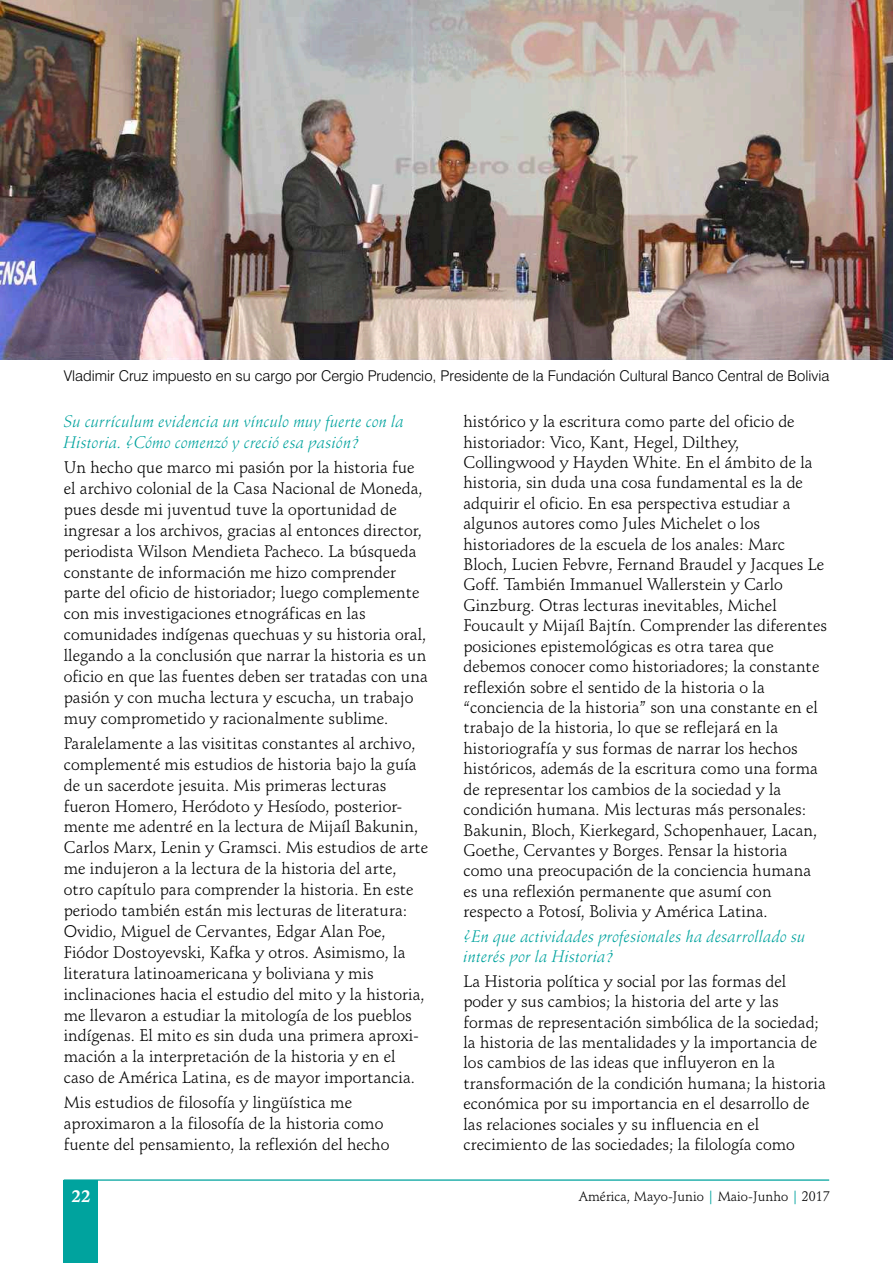
<style>
.page{position:relative;width:893px;height:1263px;background:#fff}
.page>*{position:absolute;margin:0;border:0;box-sizing:border-box;transform-origin:0 0}
.t1{font:16.5px/20.4px "Schneidler BT";color:#000}
.t2{font:italic 16.5px/21px "Schneidler BT";color:#00a39e}
.t3{font:700 16.5px "Schneidler BT";color:#fff}
.t4{font:300 14.85px "Swiss 721 BT";color:#000}
.t5{font:13.5px "Schneidler BT";color:#000}
.s1{color:#00a39e}
</style>
<div class="page">
<div style="left:64px;top:1180px;width:34px;height:83px;background:#00a39e"></div>
<hr style="left:64px;top:1179px;width:765px;height:2px;background:#00a39e">
<img style="left:0;top:0;width:893px;height:359px">
<p class="t4" style="left:64px;top:370px;width:767px">Vladimir Cruz impuesto en su cargo por Cergio Prudencio, Presidente de la Fundación Cultural Banco Central de Bolivia</p>
<p class="t2" style="left:64px;top:412px;width:342px">Su currículum evidencia un vínculo muy fuerte con la<br>Historia. ?Cómo comenzó y creció esa pasión¿</p>
<p class="t1" style="left:64px;top:458px;width:366px;line-height:20.9px">Un hecho que marco mi pasión por la historia fue el archivo colonial de la Casa Nacional de Moneda, pues desde mi juventud tuve la oportunidad de ingresar a los archivos, gracias al entonces director, periodista Wilson Mendieta Pacheco. La búsqueda constante de información me hizo comprender parte del oficio de historiador; luego complemente con mis investigaciones etnográficas en las comunidades indígenas quechuas y su historia oral, llegando a la conclusión que narrar la historia es un oficio en que las fuentes deben ser tratadas con una pasión y con mucha lectura y escucha, un trabajo muy comprometido y racionalmente sublime.</p>
<p class="t1" style="left:64px;top:734px;width:366px;line-height:20.9px">Paralelamente a las visititas constantes al archivo, complementé mis estudios de historia bajo la guía de un sacerdote jesuita. Mis primeras lecturas fueron Homero, Heródoto y Hesíodo, posterior&shy;mente me adentré en la lectura de Mijaíl Bakunin, Carlos Marx, Lenin y Gramsci. Mis estudios de arte me indujeron a la lectura de la historia del arte, otro capítulo para comprender la historia. En este periodo también están mis lecturas de literatura:<br>Ovidio, Miguel de Cervantes, Edgar Alan Poe, Fiódor Dostoyevski, Kafka y otros. Asimismo, la literatura latinoamericana y boliviana y mis inclinaciones hacia el estudio del mito y la historia, me llevaron a estudiar la mitología de los pueblos indígenas. El mito es sin duda una primera aproxi&shy;mación a la interpretación de la historia y en el caso de América Latina, es de mayor importancia.</p>
<p class="t1" style="left:64px;top:1093px;width:327px;line-height:20.9px">Mis estudios de filosofía y lingüística me aproximaron a la filosofía de la historia como fuente del pensamiento, la reflexión del hecho</p>
<p class="t1" style="left:463px;top:413px;width:365px">histórico y la escritura como parte del oficio de historiador: Vico, Kant, Hegel, Dilthey, Collingwood y Hayden White. En el ámbito de la historia, sin duda una cosa fundamental es la de adquirir el oficio. En esa perspectiva estudiar a algunos autores como Jules Michelet o los historiadores de la escuela de los anales: Marc Bloch, Lucien Febvre, Fernand Braudel y Jacques Le Goff. También Immanuel Wallerstein y Carlo Ginzburg. Otras lecturas inevitables, Michel Foucault y Mijaíl Bajtín. Comprender las diferentes posiciones epistemológicas es otra tarea que debemos conocer como historiadores; la constante reflexión sobre el sentido de la historia o la “conciencia de la historia” son una constante en el trabajo de la historia, lo que se reflejará en la historiografía y sus formas de narrar los hechos históricos, además de la escritura como una forma de representar los cambios de la sociedad y la condición humana. Mis lecturas más personales:<br>Bakunin, Bloch, Kierkegard, Schopenhauer, Lacan, Goethe, Cervantes y Borges. Pensar la historia como una preocupación de la conciencia humana es una reflexión permanente que asumí con respecto a Potosí, Bolivia y América Latina.</p>
<p class="t2" style="left:463px;top:927px;width:344px;line-height:20.4px">?En que actividades profesionales ha desarrollado su interés por la Historia¿</p>
<p class="t1" style="left:463px;top:972px;width:364px">La Historia política y social por las formas del poder y sus cambios; la historia del arte y las formas de representación simbólica de la sociedad; la historia de las mentalidades y la importancia de los cambios de las ideas que influyeron en la transformación de la condición humana; la historia económica por su importancia en el desarrollo de las relaciones sociales y su influencia en el crecimiento de las sociedades; la filología como</p>
<p class="t3" style="left:72px;top:1189px;width:21px">22</p>
<p class="t5" style="left:579px;top:1191px;width:252px">América, Mayo-Junio <span class="s1">|</span> Maio-Junho <span class="s1">|</span> 2017</p>
</div>
